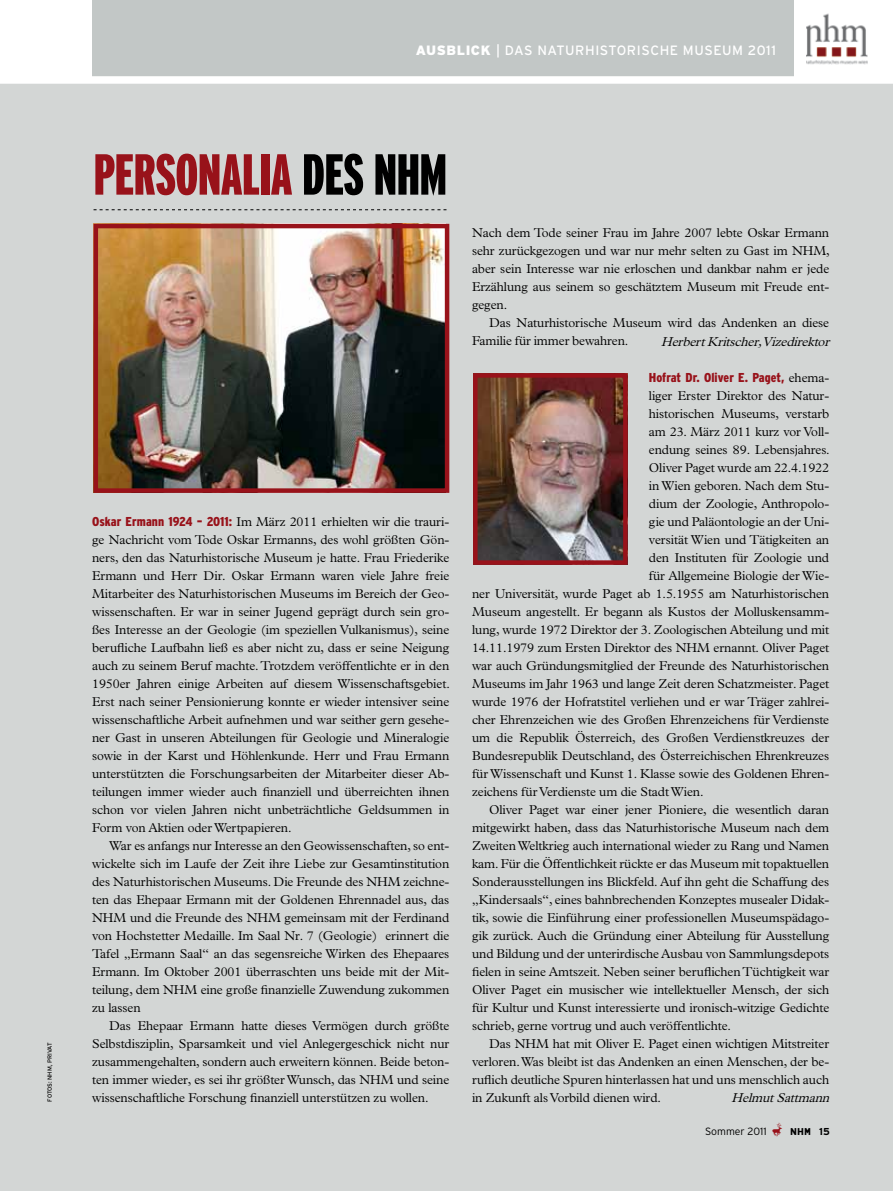
<style>
.page{position:relative;width:893px;height:1191px;background:#fff}
.page>*{position:absolute;margin:0;border:0;box-sizing:border-box;transform-origin:0 0}
.t1{font:900 extra-condensed 57.75px "Interstate";letter-spacing:-.01em;color:#98121a}
.t2{font:13.5px "Interstate";letter-spacing:.04em;color:#fff}
.t3{font:300 12.9px/18px "Plantin";letter-spacing:-.005em;color:#000;text-align:justify}
.t4{font:italic 300 12.9px "Plantin";color:#000}
.t5{font:900 condensed 12.9px "Interstate";letter-spacing:.005em;color:#98121a}
.t6{font:300 10.5px "Interstate";color:#000}
.t7{font:700 10.5px "Interstate";color:#000}
.t8{font:6px "Interstate";color:#000}
.s1{font-weight:900}
.s2{color:#000}
.s3{font-family:"Interstate";font-weight:900;font-stretch:condensed;color:#98121a}
.s4{font-family:"Plantin";font-weight:300;font-stretch:normal;color:#000}
.s5{font-family:"Carta";font-weight:400;font-size:13.5px;color:#a8111c}
.s6{font-family:"Platelet";font-weight:800;font-size:15px}
.s7{font-family:"Carta";font-weight:400;font-size:13.5px;color:#98121a}
.s8{font-weight:700;font-size:10.05px}
</style>
<div class="page">
<div style="left:0;top:84px;width:893px;height:1107px;background:#d3d6d5"></div>
<div style="left:92px;top:0;width:707px;height:77px;background:#c2c7c6"></div>
<div style="left:0;top:76px;width:893px;height:8px;background:#fff"></div>
<div style="left:794px;top:0;width:99px;height:77px;background:#fff"></div>
<img style="left:806px;top:13px;width:61px;height:52px">
<img style="left:99px;top:229px;width:345px;height:259px">
<div style="left:94px;top:224px;width:355px;height:269px;border:4px solid #98121a"></div>
<img style="left:478px;top:378px;width:145px;height:182px">
<div style="left:473px;top:373px;width:155px;height:192px;border:4px solid #98121a"></div>
<svg style="left:94px;top:209px;width:352px;height:1px"></svg>
<p class="t8" style="left:46px;top:1079px;width:57px;rotate:-90deg">XXXXXXXXXXXXXX</p>
<p class="t8" style="left:46px;top:1101px;width:61px;rotate:-90deg">FOTOS: NHM, PRIVAT</p>
<p class="t8" style="left:46px;top:1101px;width:4px;rotate:-90deg">F</p>
<p class="t2" style="left:416px;top:43px;width:362px"><span class="s1">AUSBLICK</span> | DAS NATURH ISTORISCH E MUSEUM 2011</p>
<h1 class="t1" style="left:94px;top:142px;width:355px">PERSONALIA <span class="s2">DES NHM</span></h1>
<p class="t3" style="left:92px;top:512px;width:359px"><span class="s3">Oskar Ermann 1924 – 2011:</span> Im März 2011 erhielten wir die trauri&shy;ge Nachricht vom Tode Oskar Ermanns, des wohl größten Gön&shy;ners, den das Naturhistorische Museum je hatte. Frau Friederike Ermann und Herr Dir. Oskar Ermann waren viele Jahre freie Mitarbeiter des Naturhistorischen Museums im Bereich der Geo&shy;wissenschaften. Er war in seiner Jugend geprägt durch sein gro&shy;ßes Interesse an der Geologie (im speziellen Vulkanismus), seine berufliche Laufbahn ließ es aber nicht zu, dass er seine Neigung auch zu seinem Beruf machte. Trotzdem veröffentlichte er in den 1950er Jahren einige Arbeiten auf diesem Wissenschaftsgebiet.<br>Erst nach seiner Pensionierung konnte er wieder intensiver seine wissenschaftliche Arbeit aufnehmen und war seither gern gesehe&shy;ner Gast in unseren Abteilungen für Geologie und Mineralogie sowie in der Karst und Höhlenkunde. Herr und Frau Ermann unterstützten die Forschungsarbeiten der Mitarbeiter dieser Ab&shy;teilungen immer wieder auch finanziell und überreichten ihnen schon vor vielen Jahren nicht unbeträchtliche Geldsummen in Form von Aktien oder Wertpapieren.</p>
<p class="t3" style="left:92px;top:836px;width:359px;text-indent:17px">War es anfangs nur Interesse an den Geowissenschaften, so ent&shy;wickelte sich im Laufe der Zeit ihre Liebe zur Gesamtinstitution des Naturhistorischen Museums. Die Freunde des NHM zeichne&shy;ten das Ehepaar Ermann mit der Goldenen Ehrennadel aus, das NHM und die Freunde des NHM gemeinsam mit der Ferdinand von Hochstetter Medaille. Im Saal Nr. 7 (Geologie) erinnert die Tafel „Ermann Saal“ an das segensreiche Wirken des Ehepaares Ermann. Im Oktober 2001 überraschten uns beide mit der Mit&shy;teilung, dem NHM eine große finanzielle Zuwendung zukommen zu lassen</p>
<p class="t3" style="left:92px;top:1016px;width:359px;text-indent:17px">Das Ehepaar Ermann hatte dieses Vermögen durch größte Selbstdisziplin, Sparsamkeit und viel Anlegergeschick nicht nur zusammengehalten, sondern auch erweitern können. Beide beton&shy;ten immer wieder, es sei ihr größter Wunsch, das NHM und seine wissenschaftliche Forschung finanziell unterstützen zu wollen.</p>
<p class="t3" style="left:472px;top:224px;width:359px">Nach dem Tode seiner Frau im Jahre 2007 lebte Oskar Ermann sehr zurückgezogen und war nur mehr selten zu Gast im NHM, aber sein Interesse war nie erloschen und dankbar nahm er jede Erzählung aus seinem so geschätztem Museum mit Freude ent&shy;gegen.</p>
<p class="t3" style="left:472px;top:314px;width:359px;text-indent:17px">Das Naturhistorische Museum wird das Andenken an diese<br>Familie für immer bewahren.</p>
<p class="t4" style="left:661px;top:334px;width:173px">HerbertKritscher,Vizedirektor</p>
<p class="t5" style="left:649px;top:370px;width:182px">Hofrat Dr. Oliver E. Paget, <span class="s4">ehema-</span></p>
<p class="t3" style="left:649px;top:386px;width:182px">liger Erster Direktor des Natur-</p>
<p class="t3" style="left:649px;top:404px;width:182px">historischen Museums, verstarb</p>
<p class="t3" style="left:649px;top:422px;width:182px">am 23. März 2011 kurz vor Voll-</p>
<p class="t3" style="left:649px;top:440px;width:182px">endung seines 89. Lebensjahres.</p>
<p class="t3" style="left:649px;top:458px;width:182px">Oliver Paget wurde am 22.4.1922</p>
<p class="t3" style="left:649px;top:476px;width:182px">in Wien geboren. Nach dem Stu-</p>
<p class="t3" style="left:649px;top:494px;width:182px">dium der Zoologie, Anthropolo-</p>
<p class="t3" style="left:649px;top:512px;width:182px">gie und Paläontologie an der Uni-</p>
<p class="t3" style="left:649px;top:530px;width:182px">versität Wien und Tätigkeiten an</p>
<p class="t3" style="left:649px;top:548px;width:182px">den Instituten für Zoologie und</p>
<p class="t3" style="left:649px;top:566px;width:182px">für Allgemeine Biologie der Wie-</p>
<p class="t3" style="left:472px;top:584px;width:359px">ner Universität, wurde Paget ab 1.5.1955 am Naturhistorischen</p>
<p class="t3" style="left:472px;top:602px;width:359px">Museum angestellt. Er begann als Kustos der Molluskensamm-</p>
<p class="t3" style="left:472px;top:620px;width:359px">lung, wurde 1972 Direktor der 3. Zoologischen Abteilung und mit</p>
<p class="t3" style="left:472px;top:638px;width:359px">14.11.1979 zum Ersten Direktor des NHM ernannt. Oliver Paget</p>
<p class="t3" style="left:472px;top:656px;width:359px">war auch Gründungsmitglied der Freunde des Naturhistorischen</p>
<p class="t3" style="left:472px;top:674px;width:359px">Museums im Jahr 1963 und lange Zeit deren Schatzmeister. Paget</p>
<p class="t3" style="left:472px;top:692px;width:359px">wurde 1976 der Hofratstitel verliehen und er war Träger zahlrei-</p>
<p class="t3" style="left:472px;top:710px;width:359px">cher Ehrenzeichen wie des Großen Ehrenzeichens für Verdienste</p>
<p class="t3" style="left:472px;top:728px;width:359px">um die Republik Österreich, des Großen Verdienstkreuzes der</p>
<p class="t3" style="left:472px;top:746px;width:359px">Bundesrepublik Deutschland, des Österreichischen Ehrenkreuzes</p>
<p class="t3" style="left:472px;top:764px;width:359px">für Wissenschaft und Kunst 1. Klasse sowie des Goldenen Ehren-</p>
<p class="t3" style="left:472px;top:782px;width:233px">zeichens für Verdienste um die Stadt Wien.</p>
<p class="t3" style="left:489px;top:800px;width:342px">Oliver Paget war einer jener Pioniere, die wesentlich daran</p>
<p class="t3" style="left:472px;top:818px;width:359px">mitgewirkt haben, dass das Naturhistorische Museum nach dem</p>
<p class="t3" style="left:472px;top:836px;width:359px">Zweiten Weltkrieg auch international wieder zu Rang und Namen</p>
<p class="t3" style="left:472px;top:854px;width:359px">kam. Für die Öffentlichkeit rückte er das Museum mit topaktuellen</p>
<p class="t3" style="left:472px;top:872px;width:359px">Sonderausstellungen ins Blickfeld. Auf ihn geht die Schaffung des</p>
<p class="t3" style="left:472px;top:890px;width:359px">„Kindersaals“, eines bahnbrechenden Konzeptes musealer Didak-</p>
<p class="t3" style="left:472px;top:908px;width:359px">tik, sowie die Einführung einer professionellen Museumspädago-</p>
<p class="t3" style="left:472px;top:926px;width:359px">gik zurück. Auch die Gründung einer Abteilung für Ausstellung</p>
<p class="t3" style="left:472px;top:944px;width:359px">und Bildung und der unterirdische Ausbau von Sammlungsdepots</p>
<p class="t3" style="left:472px;top:962px;width:359px">fielen in seine Amtszeit. Neben seiner beruflichen Tüchtigkeit war</p>
<p class="t3" style="left:472px;top:980px;width:359px">Oliver Paget ein musischer wie intellektueller Mensch, der sich</p>
<p class="t3" style="left:472px;top:998px;width:359px">für Kultur und Kunst interessierte und ironisch-witzige Gedichte</p>
<p class="t3" style="left:472px;top:1016px;width:260px">schrieb, gerne vortrug und auch veröffentlichte.</p>
<p class="t3" style="left:489px;top:1034px;width:342px">Das NHM hat mit Oliver E. Paget einen wichtigen Mitstreiter</p>
<p class="t3" style="left:472px;top:1052px;width:359px">verloren. Was bleibt ist das Andenken an einen Menschen, der be-</p>
<p class="t3" style="left:472px;top:1070px;width:359px">ruflich deutliche Spuren hinterlassen hat und uns menschlich auch</p>
<p class="t3" style="left:472px;top:1088px;width:190px">in Zukunft als Vorbild dienen wird.</p>
<p class="t4" style="left:732px;top:1090px;width:103px">HelmutSattmann</p>
<p class="t6" style="left:661px;top:1125px;width:141px">Sommer 2011 <span class="s5">s</span> <span class="s6">Universum</span></p>
<p class="t7" style="left:819px;top:1125px;width:13px">15</p>
<p class="t6" style="left:705px;top:1125px;width:126px">Sommer 2011 <span class="s7">s</span> <span class="s6">NHM</span> <span class="s8">15</span></p>
</div>
